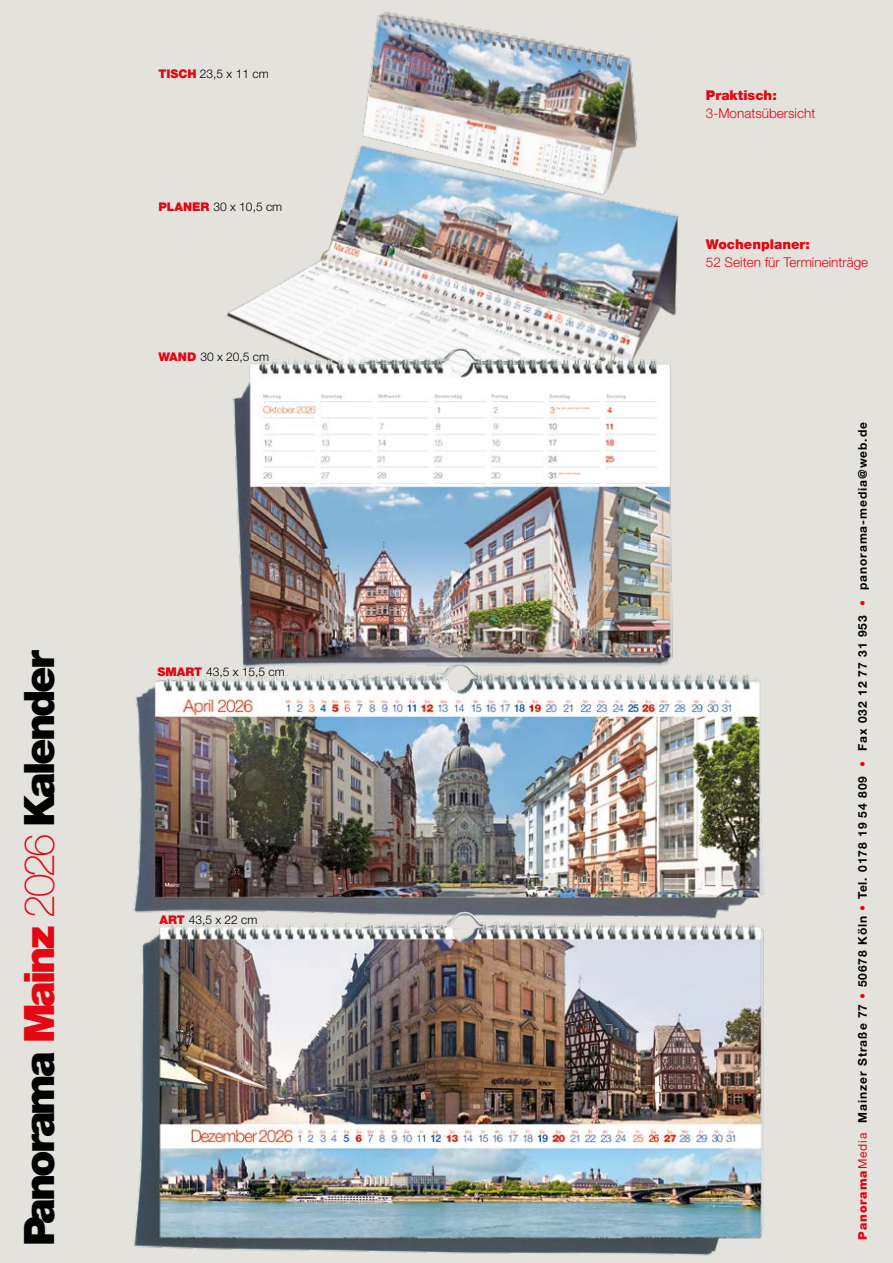
<style>
.page{position:relative;width:893px;height:1263px;background:#e3e2dc}
.page>*{position:absolute;margin:0;border:0;box-sizing:border-box;transform-origin:0 0}
.t1{font:900 42px "Helvetica Neue LT";letter-spacing:-.07em;color:#000}
.t2{font:300 13.5px "Helvetica Neue LT";color:#e30613}
.t3{font:900 13.5px "Helvetica Neue LT";color:#e30613}
.t4{font:700 12px "Helvetica Neue LT";letter-spacing:.08em;color:#000}
.t5{font:300 12px "Helvetica Neue LT";color:#000}
.s1{font-weight:900;color:#e30613}
.s2{color:#e30613}
.s3{font-weight:100;color:#e30613}
.s4{font-weight:400;color:#e30613}
</style>
<div class="page">
<img style="left:362px;top:11px;width:275px;height:129px">
<img style="left:227px;top:140px;width:452px;height:208px">
<img style="left:134px;top:673px;width:630px;height:235px">
<img style="left:133px;top:908px;width:631px;height:348px">
<img style="left:232px;top:348px;width:441px;height:325px">
<p class="t5" style="left:158px;top:67px;width:112px"><span class="s1">TISCH</span> 23,5 x 11 cm</p>
<p class="t5" style="left:158px;top:200px;width:125px"><span class="s1">PLANER</span> 30 x 10,5 cm</p>
<p class="t5" style="left:158px;top:350px;width:112px"><span class="s1">WAND</span> 30 x 20,5 cm</p>
<p class="t1" style="left:14px;top:1246px;width:597px;rotate:-90deg">Panorama <span class="s2">Mainz</span> <span class="s3">2026</span> Kalender</p>
<p class="t5" style="left:157px;top:664px;width:129px"><span class="s1">SMART</span> 43,5 x 15,5 cm</p>
<p class="t5" style="left:159px;top:912px;width:100px"><span class="s1">ART</span> 43,5 x 22 cm</p>
<p class="t3" style="left:706px;top:87px;width:72px">Praktisch:</p>
<p class="t2" style="left:706px;top:105px;width:111px">3-Monatsübersicht</p>
<p class="t3" style="left:706px;top:236px;width:106px">Wochenplaner:</p>
<p class="t2" style="left:706px;top:254px;width:164px">52 Seiten für Termineinträge</p>
<p class="t4" style="left:855px;top:1240px;width:819px;rotate:-90deg"><span class="s1">Panorama</span><span class="s4">Media</span> Mainzer Straße 77 <span class="s2">•</span> 50678 Köln <span class="s2">•</span> Tel. 0178 19 54 809 <span class="s2">•</span> Fax 032 12 77 31 953 <span class="s2">•</span> panorama-media@web.de</p>
</div>
